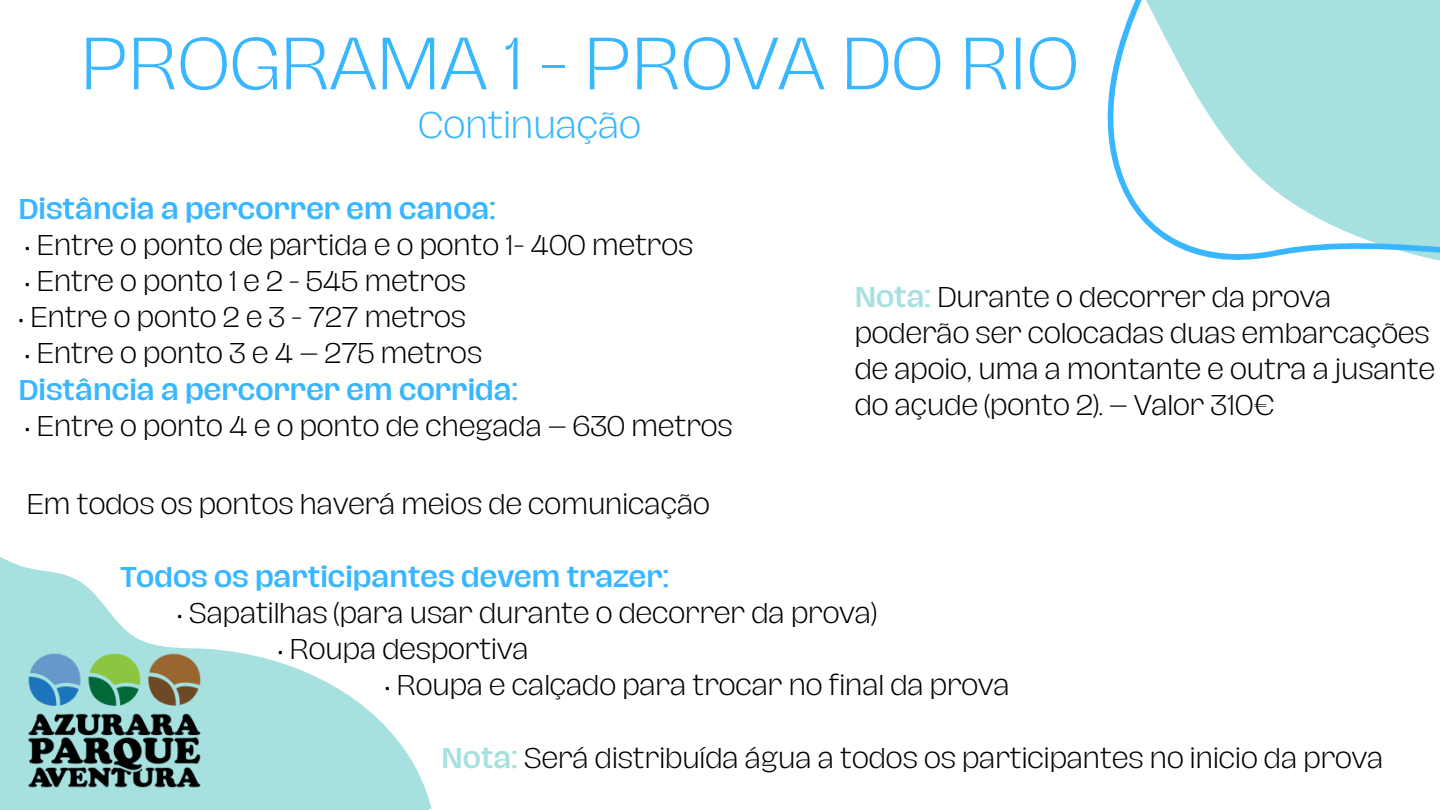
<style>
.page{position:relative;width:1440px;height:810px;background:#fff}
.page>*{position:absolute;margin:0;border:0;box-sizing:border-box;transform-origin:0 0}
.t1{font:300 67.6px "Hagrid";color:#38b6ff}
.t2{font:300 34.2px "Hagrid";color:#38b6ff}
.t3{font:300 26.2px/36px "Hagrid";color:#000}
.t4{font:500 26.2px "Hagrid";color:#38b6ff}
.s1{font-weight:500;color:#a6e1e0}
</style>
<div class="page">
<svg style="left:1107px;top:0;width:333px;height:261px;fill:#a6e1e0"></svg>
<svg style="left:0;top:557px;width:432px;height:253px;fill:#a6e1e0"></svg>
<img style="left:26px;top:653px;width:175px;height:136px">
<p class="t1" style="left:80px;top:32px;width:1000px">PROGRAMA 1 - PROVA DO RIO</p>
<p class="t2" style="left:418px;top:109px;width:224px">Continuação</p>
<p class="t4" style="left:19px;top:196px;width:478px">Distância a percorrer em canoa:</p>
<p class="t3" style="left:25px;top:228px;width:670px">• Entre o ponto de partida e o ponto 1- 400 metros</p>
<p class="t3" style="left:25px;top:264px;width:442px">• Entre o ponto 1 e 2 - 545 metros</p>
<p class="t3" style="left:19px;top:300px;width:449px">• Entre o ponto 2 e 3 - 727 metros</p>
<p class="t3" style="left:25px;top:336px;width:459px">• Entre o ponto 3 e 4 – 275 metros</p>
<p class="t4" style="left:19px;top:377px;width:501px">Distância a percorrer em corrida:</p>
<p class="t3" style="left:25px;top:409px;width:709px">• Entre o ponto 4 e o ponto de chegada – 630 metros</p>
<p class="t3" style="left:26px;top:487px;width:685px">Em todos os pontos haverá meios de comunicação</p>
<p class="t3" style="left:855px;top:280px;width:582px"><span class="s1">Nota:</span> Durante o decorrer da prova poderão ser colocadas duas embarcações de apoio, uma a montante e outra a jusante do açude (ponto 2). – Valor 310€</p>
<p class="t4" style="left:121px;top:564px;width:550px">Todos os participantes devem trazer:</p>
<p class="t3" style="left:177px;top:596px;width:701px">• Sapatilhas (para usar durante o decorrer da prova)</p>
<p class="t3" style="left:278px;top:632px;width:252px">• Roupa desportiva</p>
<p class="t3" style="left:385px;top:668px;width:626px">• Roupa e calçado para trocar no final da prova</p>
<p class="t3" style="left:441px;top:741px;width:943px"><span class="s1">Nota:</span> Será distribuída água a todos os participantes no inicio da prova</p>
</div>
